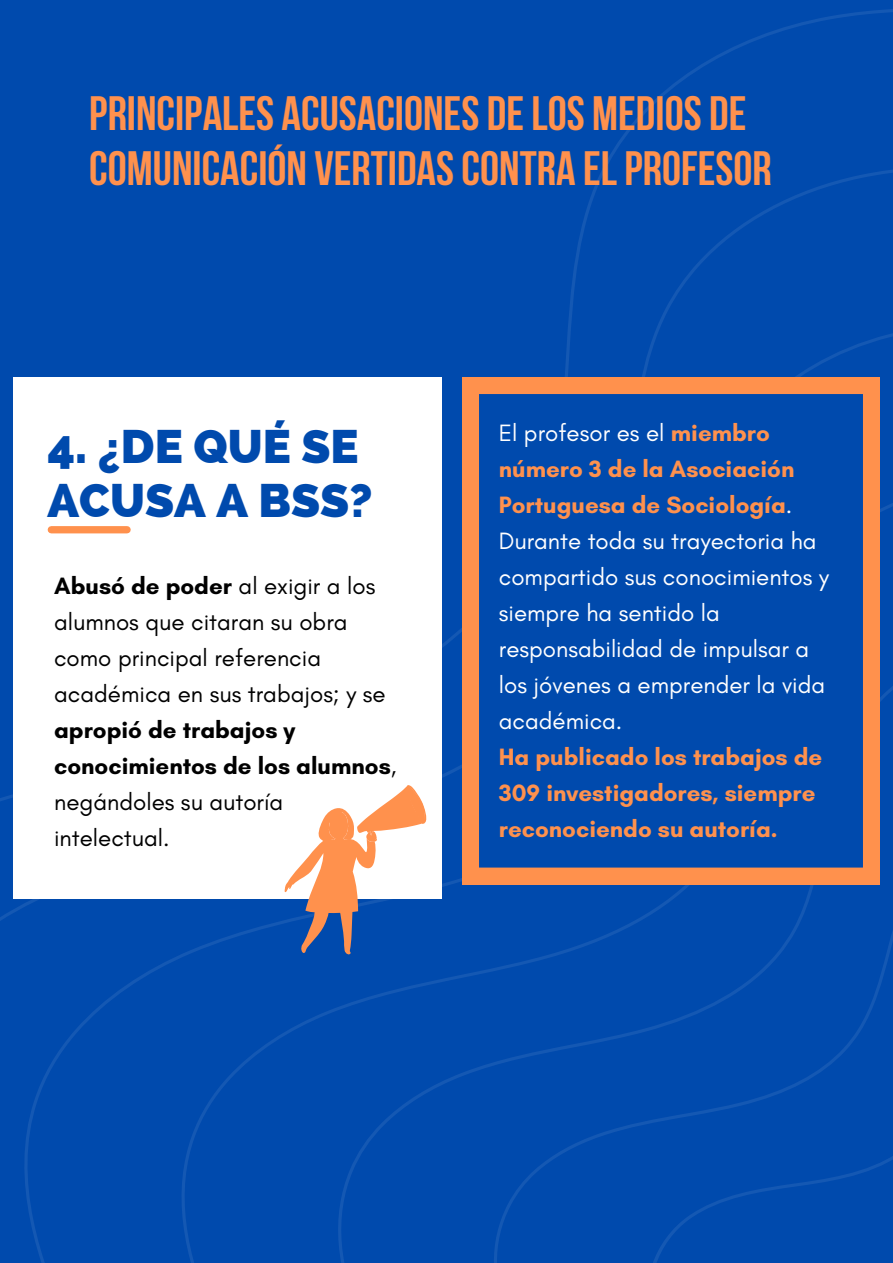
<style>
.page{position:relative;width:893px;height:1263px;background:#fff}
.page>*{position:absolute;margin:0;border:0;box-sizing:border-box;transform-origin:0 0}
.t1{font:700 48.07px/55.7px "Bebas Neue";color:#ff914d}
.t2{font:800 47.1px/54.2px "Raleway";color:#004aad}
.t3{font:24.08px/36px "Glacial Indifference";color:#fff}
.t4{font:24.08px/36px "Glacial Indifference";color:#000}
.t5{font:700 24.08px/36px "Glacial Indifference";color:#ff914d}
.s1{font-weight:700}
.s2{font-weight:700;color:#ff914d}
</style>
<div class="page">
<div style="left:0;top:6px;width:893px;height:152px;background:#004aad"></div>
<div style="left:0;top:158px;width:893px;height:1105px;background:#004aad"></div>
<div style="left:9px;top:315px;width:884px;height:948px;background:#004aad"></div>
<div style="left:173px;top:474px;width:720px;height:789px;background:#004aad"></div>
<div style="left:330px;top:629px;width:563px;height:634px;background:#004aad"></div>
<div style="left:488px;top:784px;width:405px;height:479px;background:#004aad"></div>
<div style="left:635px;top:934px;width:258px;height:329px;background:#004aad"></div>
<div style="left:13px;top:377px;width:429px;height:521px;background:#fff"></div>
<svg style="left:462px;top:377px;width:417px;height:507px;background:#23539f"></svg>
<div style="left:51px;top:526px;width:76px;height:7px;background:#ff914d"></div>
<svg style="left:284px;top:785px;width:142px;height:169px"></svg>
<p class="t1" style="left:89px;top:90px;width:684px">PRINCIPALES ACUSACIONES DELOS MEDIOS DE<br>COMUNICACIÓN VERTIDASCONTRA ELPROFESOR</p>
<p class="t2" style="left:48px;top:419px;width:327px">4. ¿DE QUÉ SE<br>ACUSA A BSS?</p>
<h2 class="t4" style="left:54px;top:567px;width:344px"><span class="s1">Abusó de poder</span> al exigir a los alumnos que citaran su obra como principal referencia académica en sus trabajos; y se <span class="s1">apropió de trabajos y conocimientos de los alumnos</span>, negándoles su autoría intelectual.</h2>
<h1 class="t3" style="left:499px;top:415px;width:332px">El profesor es el <span class="s2">miembro número 3 de la Asociación<br>Portuguesa de Sociología</span>.<br>Durante toda su trayectoria ha compartido sus conocimientos y siempre ha sentido la responsabilidad de impulsar a los jóvenes a emprender la vida académica.</h1>
<p class="t5" style="left:499px;top:739px;width:325px">Ha publicado los trabajos de<br>309 investigadores, siempre reconociendo su autoría.</p>
</div>
